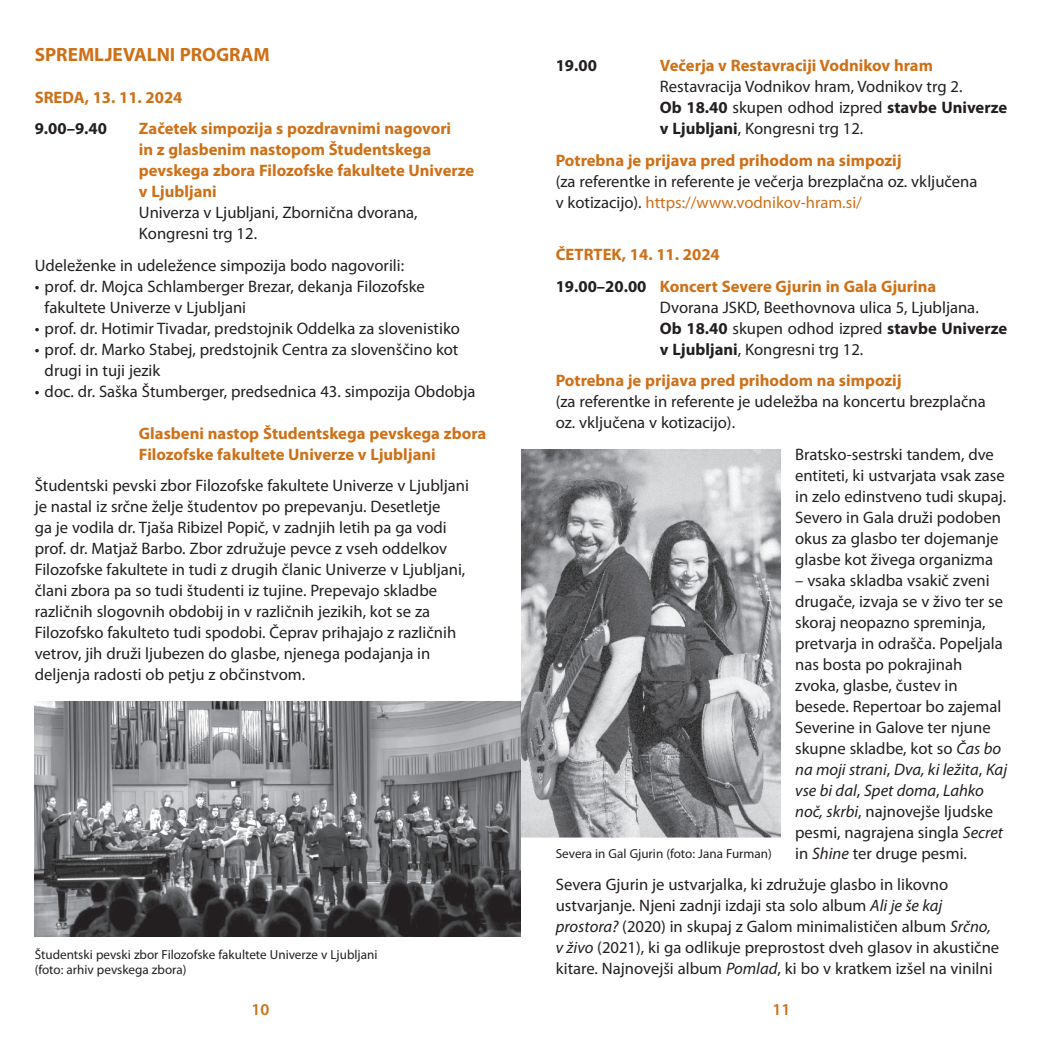
<style>
.page{position:relative;width:1042px;height:1042px;background:#fff}
.page>*{position:absolute;margin:0;border:0;box-sizing:border-box;transform-origin:0 0}
.t1{font:700 19.25px "Myriad Pro";color:#ce7018}
.t2{font:16.62px/21px "Myriad Pro";color:#231f20}
.t3{font:700 16.62px/21px "Myriad Pro";color:#ce7018}
.t4{font:700 16.62px "Myriad Pro";color:#231f20}
.t5{font:600 16.62px "Myriad Pro";color:#ce7018}
.t6{font:13.12px/15.8px "Myriad Pro";color:#231f20}
.s1{font-weight:700}
.s2{font-weight:700;color:#ce7018}
.s3{color:#ce7018}
.s4{color:#231f20}
.s5{font-style:italic}
</style>
<div class="page">
<img style="left:35px;top:701px;width:486px;height:235px">
<img style="left:521px;top:449px;width:259px;height:389px">
<p class="t1" style="left:35px;top:42px;width:236px">SPREMLJEVALNI PROGRAM</p>
<p class="t3" style="left:35px;top:86px;width:149px">SREDA, 13. 11. 2024</p>
<p class="t4" style="left:35px;top:118px;width:74px">9.00–9.40</p>
<p class="t3" style="left:139px;top:118px;width:337px">Začetek simpozija s pozdravnimi nagovori<br>in z glasbenim nastopom Študentskega pevskega zbora Filozofske fakultete Univerze v Ljubljani</p>
<p class="t2" style="left:139px;top:202px;width:280px">Univerza v Ljubljani, Zbornična dvorana,<br>Kongresni trg 12.</p>
<p class="t2" style="left:35px;top:254px;width:371px">Udeleženke in udeležence simpozija bodo nagovorili:</p>
<p class="t2" style="left:45px;top:275px;width:382px;text-indent:-10px">• prof. dr. Mojca Schlamberger Brezar, dekanja Filozofske fakultete Univerze v Ljubljani</p>
<p class="t2" style="left:35px;top:317px;width:427px">• prof. dr. Hotimir Tivadar, predstojnik Oddelka za slovenistiko</p>
<p class="t2" style="left:45px;top:338px;width:415px;text-indent:-10px">• prof. dr. Marko Stabej, predstojnik Centra za slovenščino kot drugi in tuji jezik</p>
<p class="t2" style="left:35px;top:380px;width:442px">• doc. dr. Saška Štumberger, predsednica 43. simpozija Obdobja</p>
<p class="t3" style="left:139px;top:422px;width:349px">Glasbeni nastop Študentskega pevskega zbora<br>Filozofske fakultete Univerze v Ljubljani</p>
<p class="t2" style="left:35px;top:475px;width:436px">Študentski pevski zbor Filozofske fakultete Univerze v Ljubljani je nastal iz srčne želje študentov po prepevanju. Desetletje<br>ga je vodila dr. Tjaša Ribizel Popič, v zadnjih letih pa ga vodi prof. dr. Matjaž Barbo. Zbor združuje pevce z vseh oddelkov Filozofske fakultete in tudi z drugih članic Univerze v Ljubljani, člani zbora pa so tudi študenti iz tujine. Prepevajo skladbe različnih slogovnih obdobij in v različnih jezikih, kot se za Filozofsko fakulteto tudi spodobi. Čeprav prihajajo z različnih vetrov, jih druži ljubezen do glasbe, njenega podajanja in deljenja radosti ob petju z občinstvom.</p>
<p class="t6" style="left:35px;top:946px;width:344px">Študentski pevski zbor Filozofske fakultete Univerze v Ljubljani (foto: arhiv pevskega zbora)</p>
<p class="t4" style="left:556px;top:55px;width:43px">19.00</p>
<p class="t3" style="left:660px;top:55px;width:275px">Večerja v Restavraciji Vodnikov hram</p>
<p class="t2" style="left:660px;top:76px;width:303px">Restavracija Vodnikov hram, Vodnikov trg 2.</p>
<p class="t2" style="left:660px;top:97px;width:349px"><span class="s1">Ob 18.40</span> skupen odhod izpred <span class="s1">stavbe Univerze v Ljubljani</span>, Kongresni trg 12.</p>
<p class="t2" style="left:556px;top:149px;width:423px"><span class="s2">Potrebna je prijava pred prihodom na simpozij<br></span>(za referentke in referente je večerja brezplačna oz. vključena v kotizacijo). <span class="s3">https://www.vodnikov-hram.si/</span></p>
<p class="t3" style="left:556px;top:244px;width:166px">ČETRTEK, 14. 11. 2024</p>
<p class="t3" style="left:556px;top:275px;width:382px"><span class="s4">19.00–20.00</span> Koncert Severe Gjurin in Gala Gjurina</p>
<p class="t2" style="left:660px;top:296px;width:319px">Dvorana JSKD, Beethovnova ulica 5, Ljubljana.</p>
<p class="t2" style="left:660px;top:317px;width:349px"><span class="s1">Ob 18.40</span> skupen odhod izpred <span class="s1">stavbe Univerze v Ljubljani</span>, Kongresni trg 12.</p>
<p class="t2" style="left:556px;top:370px;width:431px"><span class="s2">Potrebna je prijava pred prihodom na simpozij<br></span>(za referentke in referente je udeležba na koncertu brezplačna oz. vključena v kotizacijo).</p>
<p class="t2" style="left:795px;top:443px;width:211px">Bratsko-sestrski tandem, dve entiteti, ki ustvarjata vsak zase in zelo edinstveno tudi skupaj.<br>Severo in Gala druži podoben okus za glasbo ter dojemanje glasbe kot živega organizma</p>
<p class="t2" style="left:795px;top:569px;width:213px">– vsaka skladba vsakič zveni drugače, izvaja se v živo ter se skoraj neopazno spreminja, pretvarja in odrašča. Popeljala nas bosta po pokrajinah zvoka, glasbe, čustev in besede. Repertoar bo zajemal<br>Severine in Galove ter njune skupne skladbe, kot so <span class="s5">Čas bo na moji strani</span>, <span class="s5">Dva, ki ležita</span>, <span class="s5">Kaj vse bi dal</span>, <span class="s5">Spet doma</span>, <span class="s5">Lahko noč, skrbi</span>, najnovejše ljudske pesmi, nagrajena singla <span class="s5">Secret </span>in <span class="s5">Shine</span> ter druge pesmi.</p>
<p class="t2" style="left:556px;top:874px;width:445px">Severa Gjurin je ustvarjalka, ki združuje glasbo in likovno ustvarjanje. Njeni zadnji izdaji sta solo album <span class="s5">Ali je še kaj prostora?</span> (2020) in skupaj z Galom minimalističen album <span class="s5">Srčno, v živo</span> (2021), ki ga odlikuje preprostost dveh glasov in akustične kitare. Najnovejši album <span class="s5">Pomlad</span>, ki bo v kratkem izšel na vinilni</p>
<p class="t6" style="left:556px;top:846px;width:218px">Severa in Gal Gjurin (foto: Jana Furman)</p>
<p class="t5" style="left:252px;top:998px;width:19px">10</p>
<p class="t5" style="left:772px;top:998px;width:19px">11</p>
</div>
